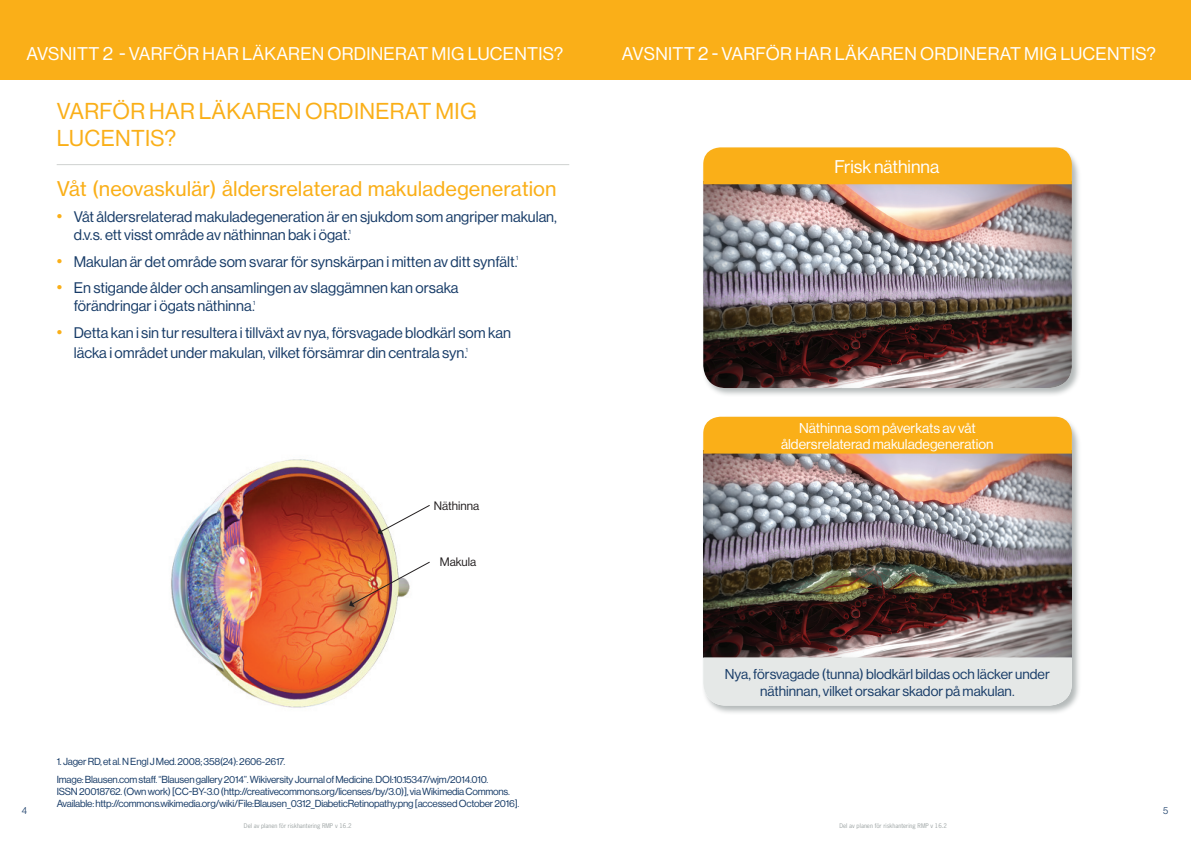
<style>
.page{position:relative;width:1191px;height:842px;background:#fff}
.page>*{position:absolute;margin:0;border:0;box-sizing:border-box;transform-origin:0 0}
.Heading{font:22.5px/27px "Volta Modern Display 55 Roman";letter-spacing:.015em;color:#faaf18}
.Bullets{font:20px "Volta Modern Text 55 Roman";color:#faaf18}
.Body_Copy{font:18px "Volta Modern Display 55 Roman";letter-spacing:.015em;color:#fff}
.t1{font:15px/18px "Volta Modern Display 55 Roman";color:#183c68}
.Body_Copy-2{font:14px/16.8px "Volta Modern Display 55 Roman";color:#183c68;text-align:center}
.Body_Copy-3{font:14px/16.8px "Volta Modern Display 55 Roman";color:#fff;text-align:center}
.Body_Copy-4{font:12px "Volta Modern Display 55 Roman";color:#231f20}
.Body_Copy-5{font:10px/12px "Volta Modern Display 55 Roman";letter-spacing:-.02em;color:#183c68}
.t2{font:300 10px "Volta Modern Display 45";color:#183c68}
.t3{font:6px "News Gothic Std";color:#9ca3a3}
.t4{font:6px "Volta Modern Display 55 Roman";color:#183c68}
.s1{font-size:18px;color:#faaf18}
.s2{font-family:"Scala Sans Black Exp"}
</style>
<div class="page">
<div style="left:0;top:0;width:595px;height:79px;background:#faaf18"></div>
<div style="left:595px;top:0;width:596px;height:79px;background:#faaf18"></div>
<hr style="left:57px;top:164px;width:512px;height:1px;background:#cfd2d0">
<div style="left:702px;top:146px;width:379px;height:252px;background:#9ca3a3;opacity:.75"></div>
<img style="left:703px;top:184px;width:368px;height:204px">
<div style="left:703px;top:147px;width:368px;height:37px;background:#faaf18"></div>
<div style="left:702px;top:415px;width:379px;height:300px;background:#9ca3a3;opacity:.75"></div>
<img style="left:703px;top:454px;width:368px;height:203px">
<div style="left:703px;top:417px;width:368px;height:37px;background:#faaf18"></div>
<div style="left:703px;top:657px;width:368px;height:48px;background:#e5e8e7"></div>
<img style="left:171px;top:459px;width:227px;height:249px">
<svg style="left:378px;top:504px;width:52px;height:31px"></svg>
<img style="left:349px;top:561px;width:81px;height:46px">
<p class="Body_Copy" style="left:26px;top:44px;width:538px">AVSNITT 2 - VARFÖR HAR LÄKAREN ORDINERAT MIG LUCENTIS?</p>
<p class="Body_Copy" style="left:622px;top:44px;width:535px">AVSNITT 2 - VARFÖR HAR LÄKAREN ORDINERAT MIG LUCENTIS?</p>
<p class="Heading" style="left:57px;top:98px;width:421px">VARFÖR HAR LÄKAREN ORDINERAT MIG<br>LUCENTIS?</p>
<p class="Bullets" style="left:57px;top:176px;width:501px">Våt (neovaskulär) åldersrelaterad makuladegeneration</p>
<p class="t1" style="left:74px;top:208px;width:485px;text-indent:-17px"><span class="s1">•</span> Våt åldersrelaterad makuladegeneration är en sjukdom som angriper makulan, d.v.s. ett visst område av näthinnan bak i ögat.</p>
<p class="Body_Copy" style="left:834px;top:157px;width:106px">Frisk näthinna</p>
<p class="t4" style="left:349px;top:228px;width:4px">1</p>
<p class="t1" style="left:57px;top:253px;width:462px"><span class="s1">•</span> Makulan är det område som svarar för synskärpan i mitten av ditt synfält.</p>
<p class="t4" style="left:516px;top:255px;width:4px">1</p>
<p class="t1" style="left:74px;top:279px;width:386px;text-indent:-17px"><span class="s1">•</span> En stigande ålder och ansamlingen av slaggämnen kan orsaka förändringar i ögats näthinna.</p>
<p class="t4" style="left:253px;top:299px;width:4px">1</p>
<p class="t1" style="left:74px;top:322px;width:439px;line-height:20.4px;text-indent:-17px"><span class="s1">•</span> Detta kan i sin tur resultera i tillväxt av nya, försvagade blodkärl som kan läcka i området under makulan, vilket försämrar din centrala syn.</p>
<p class="t4" style="left:466px;top:346px;width:4px">1</p>
<p class="Body_Copy-4" style="left:434px;top:499px;width:47px">Näthinna</p>
<p class="Body_Copy-4" style="left:434px;top:555px;width:44px"><span class="s2">Ma</span>Makula</p>
<p class="Body_Copy-3" style="left:781px;top:419px;width:214px">Näthinna som påverkats av våt åldersrelaterad makuladegeneration</p>
<p class="Body_Copy-2" style="left:724px;top:665px;width:327px">Nya, försvagade (tunna) blodkärl bildas och läcker under näthinnan, vilket orsakar skador på makulan.</p>
<p class="Body_Copy-5" style="left:57px;top:756px;width:230px">1. Jager RD, et al. N Engl J Med. 2008; 358(24): 2606-2617.</p>
<p class="Body_Copy-5" style="left:57px;top:773px;width:464px">Image: Blausen.com staff. “Blausen gallery 2014”. Wikiversity Journal of Medicine. DOI:10.15347/wjm/2014.010.<br>ISSN 20018762. (Own work) [CC-BY-3.0 (http://creativecommons.org/licenses/by/3.0)], via Wikimedia Commons.<br>Available: http://commons.wikimedia.org/wiki/File:Blausen_0312_DiabeticRetinopathy.png [accessed October 2016].</p>
<p class="t2" style="left:22px;top:804px;width:7px">4</p>
<p class="t2" style="left:1163px;top:804px;width:7px">5</p>
<p class="t3" style="left:244px;top:822px;width:109px">Del av planen för riskhantering RMP v 16.2</p>
<p class="t3" style="left:839px;top:822px;width:109px">Del av planen för riskhantering RMP v 16.2</p>
</div>
